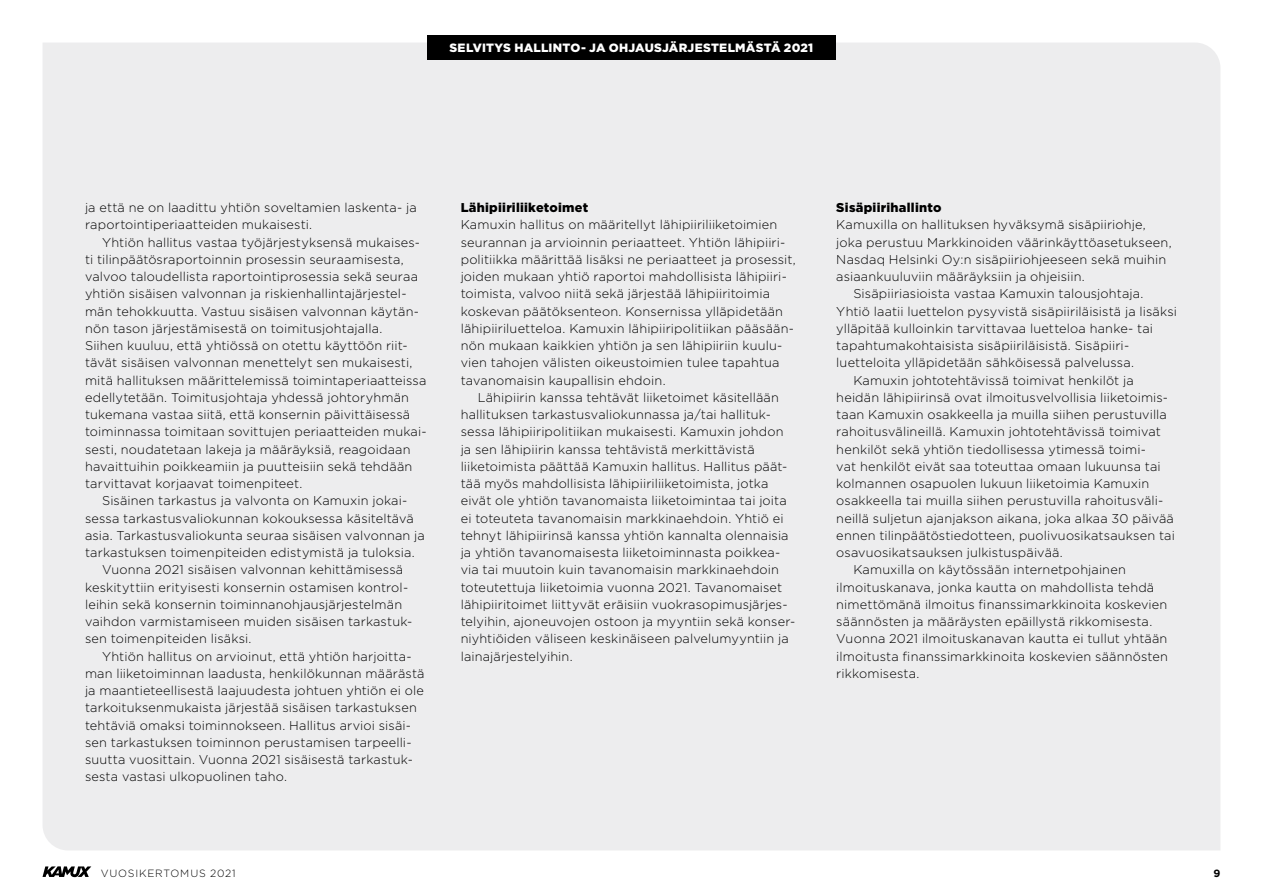
<style>
.page{position:relative;width:1263px;height:893px;background:#fff}
.page>*{position:absolute;margin:0;border:0;box-sizing:border-box;transform-origin:0 0}
.t1{font:300 12.75px/17.2px "Gotham";letter-spacing:.01em;color:#000}
.t2{font:900 12.75px "Gotham";letter-spacing:.02em;color:#000}
.t3{font:900 12px "Gotham";letter-spacing:.015em;color:#fff}
.t4{font:300 10.5px "Gotham";letter-spacing:.08em;color:#000}
.t5{font:700 10.5px "Gotham";color:#000}
</style>
<div class="page">
<div style="left:43px;top:43px;width:1177px;height:807px;background:#ededee"></div>
<svg style="left:43px;top:866px;width:48px;height:11px"></svg>
<div style="left:427px;top:35px;width:408px;height:25px;background:#000"></div>
<p class="t3" style="left:449px;top:40px;width:365px">SELVITYS HALLINTO- JA OHJAUSJÄRJESTELMÄSTÄ 2021</p>
<p class="t1" style="left:85px;top:199px;width:333px">ja että ne on laadittu yhtiön soveltamien laskenta- ja raportointiperiaatteiden mukaisesti.</p>
<p class="t1" style="left:102px;top:233px;width:319px">Yhtiön hallitus vastaa työjärjestyksensä mukaises-</p>
<p class="t1" style="left:85px;top:250px;width:320px">ti tilinpäätösraportoinnin prosessin seuraamisesta,</p>
<p class="t1" style="left:85px;top:268px;width:334px">valvoo taloudellista raportointiprosessia sekä seuraa</p>
<p class="t1" style="left:85px;top:285px;width:323px">yhtiön sisäisen valvonnan ja riskienhallintajärjestel-</p>
<p class="t1" style="left:85px;top:302px;width:335px">män tehokkuutta. Vastuu sisäisen valvonnan käytän-</p>
<p class="t1" style="left:85px;top:319px;width:299px">nön tason järjestämisestä on toimitusjohtajalla.</p>
<p class="t1" style="left:85px;top:337px;width:324px">Siihen kuuluu, että yhtiössä on otettu käyttöön riit-</p>
<p class="t1" style="left:85px;top:354px;width:329px">tävät sisäisen valvonnan menettelyt sen mukaisesti,</p>
<p class="t1" style="left:85px;top:371px;width:343px">mitä hallituksen määrittelemissä toimintaperiaatteissa</p>
<p class="t1" style="left:85px;top:388px;width:325px">edellytetään. Toimitusjohtaja yhdessä johtoryhmän</p>
<p class="t1" style="left:85px;top:406px;width:327px">tukemana vastaa siitä, että konsernin päivittäisessä</p>
<p class="t1" style="left:85px;top:423px;width:343px">toiminnassa toimitaan sovittujen periaatteiden mukai-</p>
<p class="t1" style="left:85px;top:440px;width:327px">sesti, noudatetaan lakeja ja määräyksiä, reagoidaan</p>
<p class="t1" style="left:85px;top:457px;width:329px">havaittuihin poikkeamiin ja puutteisiin sekä tehdään</p>
<p class="t1" style="left:85px;top:475px;width:219px">tarvittavat korjaavat toimenpiteet.</p>
<p class="t1" style="left:102px;top:492px;width:307px">Sisäinen tarkastus ja valvonta on Kamuxin jokai-</p>
<p class="t1" style="left:85px;top:509px;width:330px">sessa tarkastusvaliokunnan kokouksessa käsiteltävä</p>
<p class="t1" style="left:85px;top:526px;width:341px">asia. Tarkastusvaliokunta seuraa sisäisen valvonnan ja</p>
<p class="t1" style="left:85px;top:544px;width:331px">tarkastuksen toimenpiteiden edistymistä ja tuloksia.</p>
<p class="t1" style="left:102px;top:561px;width:303px">Vuonna 2021 sisäisen valvonnan kehittämisessä</p>
<p class="t1" style="left:85px;top:578px;width:325px">keskityttiin erityisesti konsernin ostamisen kontrol-</p>
<p class="t1" style="left:85px;top:595px;width:319px">leihin sekä konsernin toiminnanohjausjärjestelmän</p>
<p class="t1" style="left:85px;top:613px;width:329px">vaihdon varmistamiseen muiden sisäisen tarkastuk-</p>
<p class="t1" style="left:85px;top:630px;width:168px">sen toimenpiteiden lisäksi.</p>
<p class="t1" style="left:102px;top:647px;width:311px">Yhtiön hallitus on arvioinut, että yhtiön harjoitta-</p>
<p class="t1" style="left:85px;top:664px;width:341px">man liiketoiminnan laadusta, henkilökunnan määrästä</p>
<p class="t1" style="left:85px;top:682px;width:340px">ja maantieteellisestä laajuudesta johtuen yhtiön ei ole</p>
<p class="t1" style="left:85px;top:699px;width:333px">tarkoituksenmukaista järjestää sisäisen tarkastuksen</p>
<p class="t1" style="left:85px;top:716px;width:328px">tehtäviä omaksi toiminnokseen. Hallitus arvioi sisäi-</p>
<p class="t1" style="left:85px;top:733px;width:328px">sen tarkastuksen toiminnon perustamisen tarpeelli-</p>
<p class="t1" style="left:85px;top:751px;width:329px">suutta vuosittain. Vuonna 2021 sisäisestä tarkastuk-</p>
<p class="t1" style="left:85px;top:768px;width:203px">sesta vastasi ulkopuolinen taho.</p>
<p class="t2" style="left:461px;top:199px;width:129px">Lähipiiriliiketoimet</p>
<p class="t1" style="left:461px;top:216px;width:336px">Kamuxin hallitus on määritellyt lähipiiriliiketoimien seurannan ja arvioinnin periaatteet. Yhtiön lähipiiri&shy;politiikka määrittää lisäksi ne periaatteet ja prosessit, joiden mukaan yhtiö raportoi mahdollisista lähipiiri&shy;toimista, valvoo niitä sekä järjestää lähipiiritoimia koskevan päätöksenteon. Konsernissa ylläpidetään lähipiiriluetteloa. Kamuxin lähipiiripolitiikan pääsään&shy;nön mukaan kaikkien yhtiön ja sen lähipiiriin kuulu&shy;vien tahojen välisten oikeustoimien tulee tapahtua tavanomaisin kaupallisin ehdoin.</p>
<p class="t1" style="left:461px;top:388px;width:336px;text-indent:17px">Lähipiirin kanssa tehtävät liiketoimet käsitellään hallituksen tarkastusvaliokunnassa ja/tai hallituk&shy;sessa lähipiiripolitiikan mukaisesti. Kamuxin johdon ja sen lähipiirin kanssa tehtävistä merkittävistä liiketoimista päättää Kamuxin hallitus. Hallitus päät&shy;tää myös mahdollisista lähipiiriliiketoimista, jotka eivät ole yhtiön tavanomaista liiketoimintaa tai joita ei toteuteta tavanomaisin markkinaehdoin. Yhtiö ei tehnyt lähipiirinsä kanssa yhtiön kannalta olennaisia ja yhtiön tavanomaisesta liiketoiminnasta poikkea&shy;via tai muutoin kuin tavanomaisin markkinaehdoin toteutettuja liiketoimia vuonna 2021. Tavanomaiset lähipiiritoimet liittyvät eräisiin vuokrasopimusjärjes&shy;telyihin, ajoneuvojen ostoon ja myyntiin sekä konser&shy;niyhtiöiden väliseen keskinäiseen palvelumyyntiin ja lainajärjestelyihin.</p>
<p class="t2" style="left:836px;top:199px;width:107px">Sisäpiirihallinto</p>
<p class="t1" style="left:836px;top:216px;width:311px">Kamuxilla on hallituksen hyväksymä sisäpiiriohje,</p>
<p class="t1" style="left:836px;top:233px;width:337px">joka perustuu Markkinoiden väärinkäyttöasetukseen,</p>
<p class="t1" style="left:836px;top:250px;width:331px">Nasdaq Helsinki Oy:n sisäpiiriohjeeseen sekä muihin</p>
<p class="t1" style="left:836px;top:268px;width:250px">asiaankuuluviin määräyksiin ja ohjeisiin.</p>
<p class="t1" style="left:853px;top:285px;width:292px">Sisäpiiriasioista vastaa Kamuxin talousjohtaja.</p>
<p class="t1" style="left:836px;top:302px;width:342px">Yhtiö laatii luettelon pysyvistä sisäpiiriläisistä ja lisäksi</p>
<p class="t1" style="left:836px;top:319px;width:318px">ylläpitää kulloinkin tarvittavaa luetteloa hanke- tai</p>
<p class="t1" style="left:836px;top:337px;width:293px">tapahtumakohtaisista sisäpiiriläisistä. Sisäpiiri-</p>
<p class="t1" style="left:836px;top:354px;width:299px">luetteloita ylläpidetään sähköisessä palvelussa.</p>
<p class="t1" style="left:853px;top:371px;width:282px">Kamuxin johtotehtävissä toimivat henkilöt ja</p>
<p class="t1" style="left:836px;top:388px;width:333px">heidän lähipiirinsä ovat ilmoitusvelvollisia liiketoimis-</p>
<p class="t1" style="left:836px;top:406px;width:332px">taan Kamuxin osakkeella ja muilla siihen perustuvilla</p>
<p class="t1" style="left:836px;top:423px;width:326px">rahoitusvälineillä. Kamuxin johtotehtävissä toimivat</p>
<p class="t1" style="left:836px;top:440px;width:311px">henkilöt sekä yhtiön tiedollisessa ytimessä toimi-</p>
<p class="t1" style="left:836px;top:457px;width:326px">vat henkilöt eivät saa toteuttaa omaan lukuunsa tai</p>
<p class="t1" style="left:836px;top:475px;width:314px">kolmannen osapuolen lukuun liiketoimia Kamuxin</p>
<p class="t1" style="left:836px;top:492px;width:329px">osakkeella tai muilla siihen perustuvilla rahoitusväli-</p>
<p class="t1" style="left:836px;top:509px;width:339px">neillä suljetun ajanjakson aikana, joka alkaa 30 päivää</p>
<p class="t1" style="left:836px;top:526px;width:340px">ennen tilinpäätöstiedotteen, puolivuosikatsauksen tai</p>
<p class="t1" style="left:836px;top:544px;width:228px">osavuosikatsauksen julkistuspäivää.</p>
<p class="t1" style="left:853px;top:561px;width:274px">Kamuxilla on käytössään internetpohjainen</p>
<p class="t1" style="left:836px;top:578px;width:319px">ilmoituskanava, jonka kautta on mahdollista tehdä</p>
<p class="t1" style="left:836px;top:595px;width:333px">nimettömänä ilmoitus finanssimarkkinoita koskevien</p>
<p class="t1" style="left:836px;top:613px;width:317px">säännösten ja määräysten epäillystä rikkomisesta.</p>
<p class="t1" style="left:836px;top:630px;width:333px">Vuonna 2021 ilmoituskanavan kautta ei tullut yhtään</p>
<p class="t1" style="left:836px;top:647px;width:333px">ilmoitusta finanssimarkkinoita koskevien säännösten</p>
<p class="t1" style="left:836px;top:664px;width:85px">rikkomisesta.</p>
<p class="t4" style="left:101px;top:867px;width:137px">VUOSIKERTOMUS 2021</p>
<p class="t5" style="left:1213px;top:866px;width:8px">9</p>
</div>
